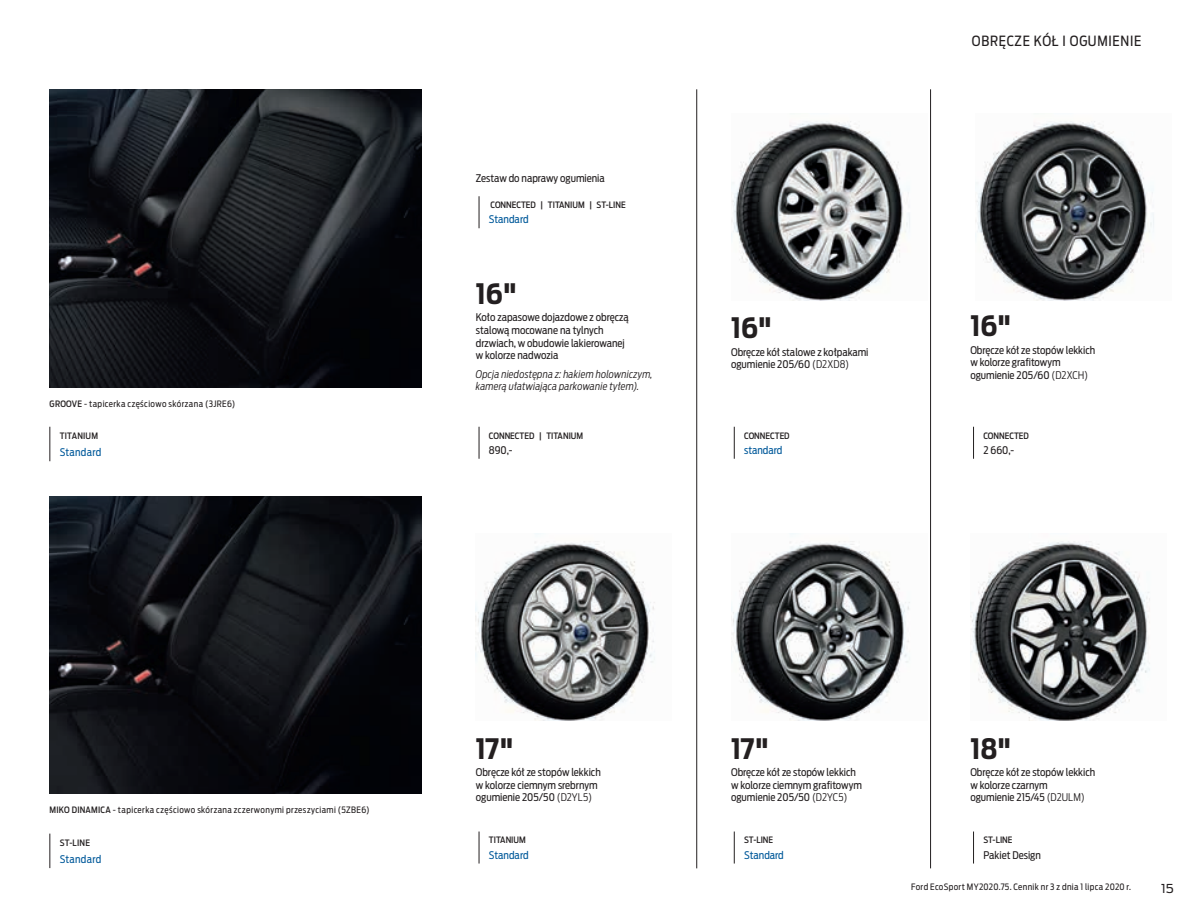
<style>
.page{position:relative;width:1191px;height:918px;background:#fff}
.page>*{position:absolute;margin:0;border:0;box-sizing:border-box;transform-origin:0 0}
.t1{font:700 28px "Ford Antenna Cond";color:#231f20}
.t2{font:14px "Ford Antenna Cond";letter-spacing:.05em;color:#231f20}
.t3{font:12.25px "Ford Antenna";color:#231f20}
.t4{font:10.5px/12.6px "Ford Antenna Cond";color:#231f20}
.t5{font:italic 300 10.5px/12.2px "Ford Antenna Cond";letter-spacing:.015em;color:#231f20}
.t6{font:10.5px "Ford Antenna Cond";color:#00599a}
.t7{font:10.5px "Ford Antenna Cond";letter-spacing:.025em;color:#00599a}
.t8{font:8.75px "Ford Antenna Cond";letter-spacing:.04em;color:#231f20}
.t9{font:500 8.75px "Ford Antenna Cond";color:#231f20}
.t10{font:500 8.75px "Ford Antenna Cond";letter-spacing:.025em;color:#231f20}
.s1{font-weight:500}
.s2{font-weight:300}
</style>
<div class="page">
<img style="left:50px;top:89px;width:372px;height:298px">
<img style="left:50px;top:496px;width:372px;height:298px">
<img style="left:731px;top:121px;width:179px;height:179px">
<img style="left:731px;top:533px;width:179px;height:187px">
<hr style="left:734px;top:427px;width:1px;height:32px;background:#231f20">
<hr style="left:734px;top:831px;width:1px;height:32px;background:#231f20">
<img style="left:970px;top:541px;width:180px;height:179px">
<img style="left:975px;top:121px;width:179px;height:179px">
<hr style="left:973px;top:427px;width:1px;height:32px;background:#231f20">
<hr style="left:973px;top:831px;width:1px;height:32px;background:#231f20">
<hr style="left:696px;top:89px;width:1px;height:779px;background:#231f20">
<hr style="left:930px;top:89px;width:1px;height:779px;background:#231f20">
<img style="left:476px;top:533px;width:179px;height:187px">
<hr style="left:479px;top:196px;width:1px;height:32px;background:#231f20">
<hr style="left:479px;top:831px;width:1px;height:32px;background:#231f20">
<hr style="left:479px;top:427px;width:1px;height:32px;background:#231f20">
<hr style="left:50px;top:427px;width:1px;height:34px;background:#231f20">
<hr style="left:50px;top:833px;width:1px;height:35px;background:#231f20">
<p class="t8" style="left:50px;top:396px;width:187px"><span class="s1">GROOVE</span> - tapicerka częściowo skórzana (3JRE6)</p>
<p class="t10" style="left:60px;top:428px;width:40px">TITANIUM</p>
<p class="t7" style="left:60px;top:443px;width:43px">Standard</p>
<p class="t4" style="left:476px;top:171px;width:130px">Zestaw do naprawy ogumienia</p>
<p class="t9" style="left:490px;top:197px;width:137px">CONNECTED | TITANIUM | ST-LINE</p>
<p class="t6" style="left:489px;top:210px;width:41px">Standard</p>
<h1 class="t1" style="left:476px;top:268px;width:43px">16"</h1>
<p class="t4" style="left:476px;top:310px;width:154px">Koło zapasowe dojazdowe z obręczą stalową mocowane na tylnych drzwiach, w obudowie lakierowanej w kolorze nadwozia</p>
<p class="t5" style="left:476px;top:366px;width:178px">Opcja niedostępna z: hakiem holowniczym, kamerą ułatwiająca parkowanie tyłem).</p>
<p class="t9" style="left:489px;top:428px;width:96px">CONNECTED | TITANIUM</p>
<p class="t4" style="left:489px;top:442px;width:25px">890,-</p>
<h1 class="t1" style="left:731px;top:303px;width:43px">16"</h1>
<p class="t4" style="left:731px;top:344px;width:139px">Obręcze kół stalowe z kołpakami ogumienie 205/60 <span class="s2">(D2XD8)</span></p>
<p class="t9" style="left:744px;top:428px;width:47px">CONNECTED</p>
<p class="t6" style="left:744px;top:441px;width:40px">standard</p>
<h2 class="t2" style="left:972px;top:29px;width:171px">OBRĘCZE KÓŁ I OGUMIENIE</h2>
<h1 class="t1" style="left:970px;top:301px;width:43px">16"</h1>
<p class="t4" style="left:970px;top:342px;width:126px">Obręcze kół ze stopów lekkich w kolorze grafitowym ogumienie 205/60 <span class="s2">(D2XCH)</span></p>
<p class="t9" style="left:983px;top:428px;width:47px">CONNECTED</p>
<p class="t4" style="left:983px;top:442px;width:32px">2 660,-</p>
<p class="t8" style="left:50px;top:803px;width:321px"><span class="s1">MIKO DINAMICA</span> - tapicerka częściowo skórzana zczerwonymi przeszyciami (5ZBE6)</p>
<p class="t9" style="left:60px;top:835px;width:32px">ST-LINE</p>
<p class="t7" style="left:60px;top:850px;width:43px">Standard</p>
<h1 class="t1" style="left:476px;top:723px;width:39px">17"</h1>
<p class="t4" style="left:476px;top:764px;width:126px">Obręcze kół ze stopów lekkich w kolorze ciemnym srebrnym ogumienie 205/50 <span class="s2">(D2YL5)</span></p>
<p class="t9" style="left:489px;top:832px;width:38px">TITANIUM</p>
<p class="t6" style="left:489px;top:845px;width:41px">Standard</p>
<h1 class="t1" style="left:731px;top:723px;width:39px">17"</h1>
<p class="t4" style="left:731px;top:764px;width:132px">Obręcze kół ze stopów lekkich w kolorze ciemnym grafitowym ogumienie 205/50 <span class="s2">(D2YC5)</span></p>
<p class="t9" style="left:744px;top:832px;width:31px">ST-LINE</p>
<p class="t6" style="left:744px;top:845px;width:41px">Standard</p>
<h1 class="t1" style="left:970px;top:723px;width:42px">18"</h1>
<p class="t4" style="left:970px;top:764px;width:126px">Obręcze kół ze stopów lekkich w kolorze czarnym<br>ogumienie 215/45 <span class="s2">(D2ULM)</span></p>
<p class="t9" style="left:983px;top:832px;width:31px">ST-LINE</p>
<p class="t4" style="left:983px;top:847px;width:59px">Pakiet Design</p>
<p class="t8" style="left:911px;top:879px;width:221px">Ford EcoSport MY2020.75. Cennik nr 3 z dnia 1 lipca 2020 r.</p>
<p class="t3" style="left:1161px;top:878px;width:14px">15</p>
</div>
